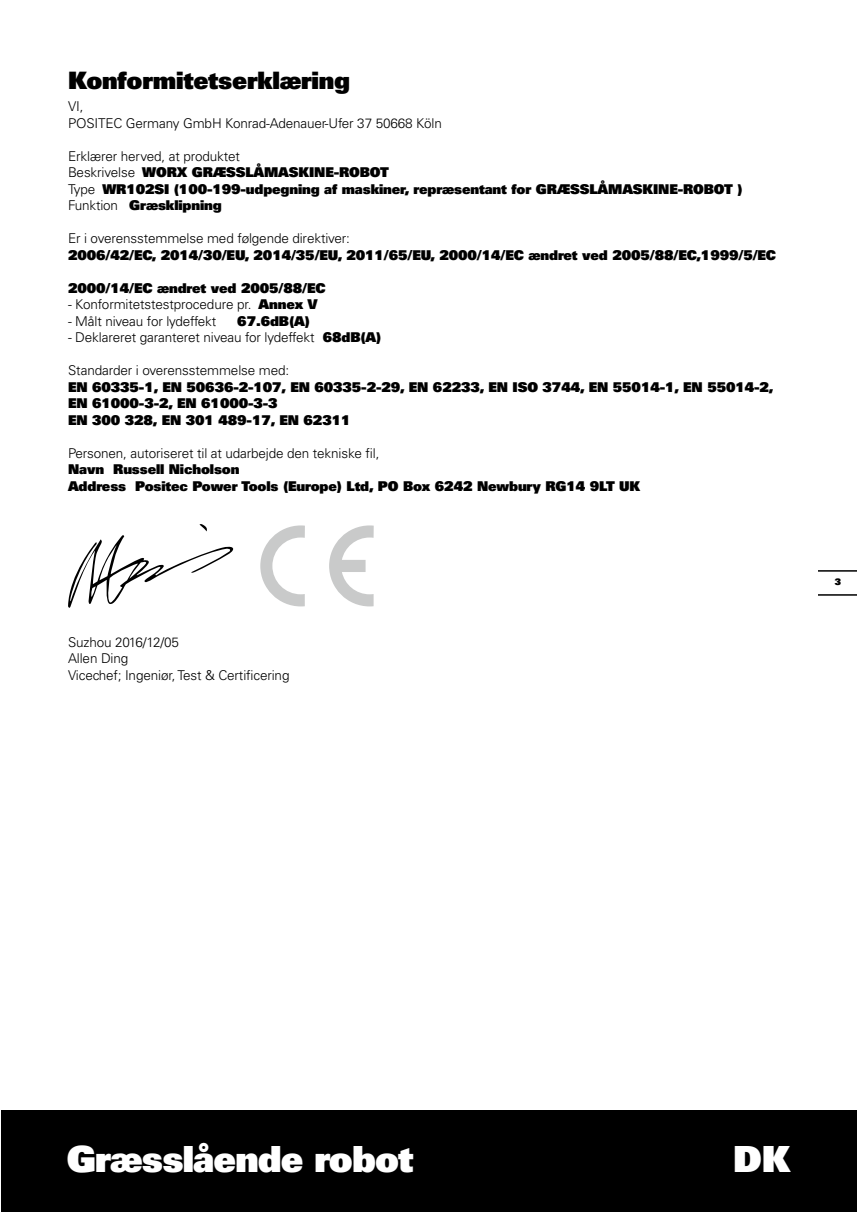
<style>
.page{position:relative;width:857px;height:1212px;background:#fff}
.page>*{position:absolute;margin:0;border:0;box-sizing:border-box;transform-origin:0 0}
.t1{font:900 36px "Univers";letter-spacing:-.025em;color:#fff}
.t2{font:900 24px "Univers";letter-spacing:-.01em;color:#000}
.t3{font:900 13.5px/16.5px "Univers";letter-spacing:-.01em;color:#000}
.t4{font:300 13.5px/16.5px "Univers";letter-spacing:-.01em;color:#000}
.t5{font:900 9px "Univers";color:#000}
.s1{font-weight:300}
.s2{font-weight:900}
</style>
<div class="page">
<div style="left:1px;top:1110px;width:856px;height:102px;background:#000"></div>
<hr style="left:819px;top:594px;width:38px;height:2px;background:#000">
<hr style="left:819px;top:570px;width:38px;height:2px;background:#000">
<svg style="left:68px;top:524px;width:166px;height:84px"></svg>
<svg style="left:260px;top:525px;width:45px;height:81px"></svg>
<svg style="left:329px;top:525px;width:45px;height:81px"></svg>
<h2 class="t2" style="left:68px;top:64px;width:284px">Konformitetserklæring</h2>
<p class="t4" style="left:68px;top:98px;width:375px">VI,<br>POSITEC Germany GmbH Konrad-Adenauer-Ufer 37 50668 Köln</p>
<p class="t3" style="left:68px;top:147px;width:676px"><span class="s1">Erklærer herved, at produktet<br>Beskrivelse</span> WORX GRÆSSLÅMASKINE-ROBOT<br><span class="s1">Type</span> WR102SI (100-199-udpegning af maskiner, repræsentant for GRÆSSLÅMASKINE-ROBOT )<br><span class="s1">Funktion</span> Græsklipning</p>
<p class="t4" style="left:68px;top:230px;width:283px">Er i overensstemmelse med følgende direktiver:</p>
<p class="t3" style="left:68px;top:246px;width:709px">2006/42/EC, 2014/30/EU, 2014/35/EU, 2011/65/EU, 2000/14/EC ændret ved 2005/88/EC,1999/5/EC</p>
<p class="t3" style="left:68px;top:279px;width:259px">2000/14/EC ændret ved 2005/88/EC</p>
<p class="t4" style="left:68px;top:296px;width:251px">- Konformitetstestprocedure pr. <span class="s2">Annex V</span></p>
<p class="t4" style="left:68px;top:313px;width:150px">- Målt niveau for lydeffekt</p>
<p class="t3" style="left:237px;top:312px;width:74px">67.6dB(A)</p>
<p class="t4" style="left:68px;top:329px;width:315px">- Deklareret garanteret niveau for lydeffekt <span class="s2">68dB(A)</span></p>
<p class="t4" style="left:68px;top:362px;width:223px">Standarder i overensstemmelse med:</p>
<p class="t3" style="left:68px;top:378px;width:707px">EN 60335-1, EN 50636-2-107, EN 60335-2-29, EN 62233, EN ISO 3744, EN 55014-1, EN 55014-2,<br>EN 61000-3-2, EN 61000-3-3<br>EN 300 328, EN 301 489-17, EN 62311</p>
<p class="t4" style="left:68px;top:445px;width:313px">Personen, autoriseret til at udarbejde den tekniske fil,</p>
<p class="t3" style="left:68px;top:461px;width:574px">Navn Russell Nicholson<br>Address Positec Power Tools (Europe) Ltd, PO Box 6242 Newbury RG14 9LT UK</p>
<p class="t4" style="left:68px;top:634px;width:223px">Suzhou 2016/12/05<br>Allen Ding<br>Vicechef; Ingeniør, Test &amp; Certificering</p>
<p class="t5" style="left:834px;top:576px;width:8px">3</p>
<h1 class="t1" style="left:67px;top:1135px;width:348px">Græsslående robot</h1>
<h1 class="t1" style="left:733px;top:1135px;width:59px">DK</h1>
</div>
